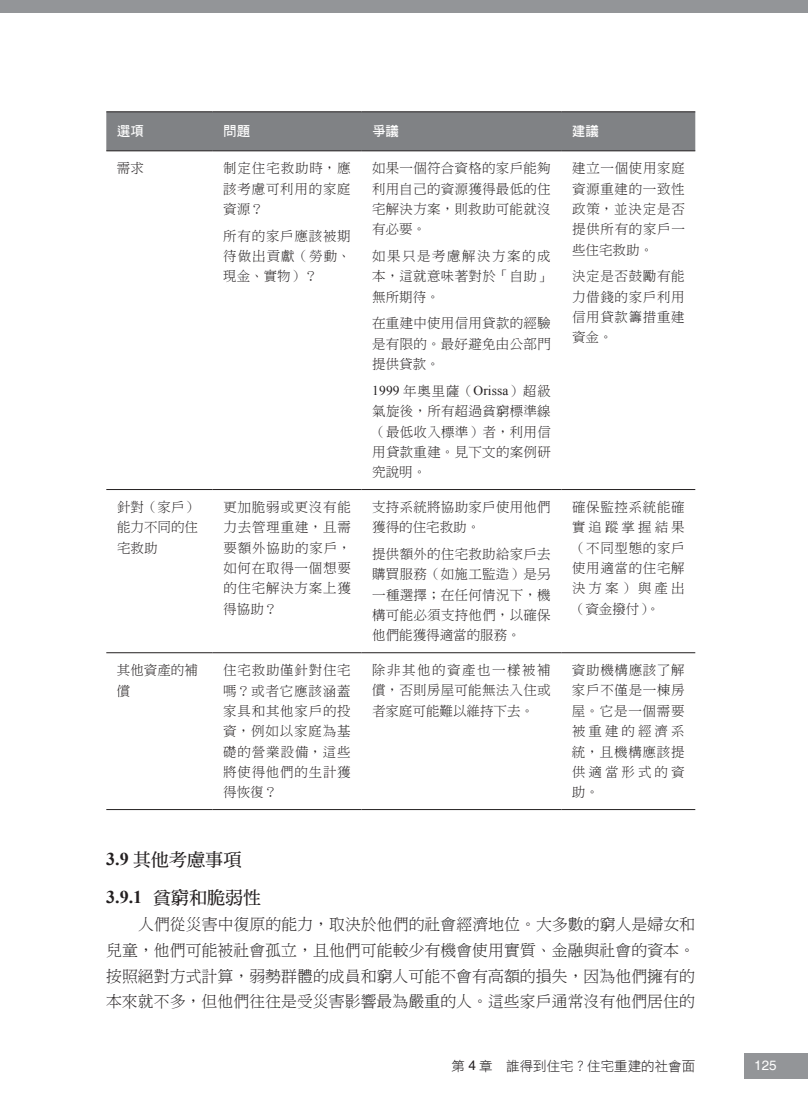
<style>
.page{position:relative;width:808px;height:1106px;background:#fff}
.page>*{position:absolute;margin:0;border:0;box-sizing:border-box;transform-origin:0 0}
.t1{font:18px/38.4px "DF Ming W7 WIN BF";color:#231f20}
.t2{font:15.9px/25.7px "DF Ming W3 WIN BF";color:#231f20;text-align:justify}
.t3{font:13.5px/20.4px "DF Ming W3 WIN BF";letter-spacing:.05em;color:#231f20;text-align:justify}
.t4{font:13.5px/20.4px "DF Ming W3 WIN BF";letter-spacing:.02em;color:#231f20}
.t5{font:13.5px "Times New Roman";letter-spacing:.01em;color:#231f20}
.t6{font:13.5px "DF Hei W3 WIN BF";color:#231f20}
.t7{font:13.5px "DF Hei W7 WIN BF";color:#fff}
.t8{font:13.5px "Helvetica";color:#fff}
.s1{font-family:"DF Ming W3 WIN BF"}
.s2{font-family:"Times New Roman";font-weight:700}
.s3{font-family:"Helvetica"}
</style>
<div class="page">
<div style="left:744px;top:1052px;width:64px;height:26px;background:#939598"></div>
<div style="left:0;top:0;width:808px;height:13px;background:#939598"></div>
<div style="left:106px;top:112px;width:589px;height:39px;background:#808285"></div>
<hr style="left:106px;top:111px;width:107px;height:1px;background:#231f20">
<hr style="left:213px;top:111px;width:148px;height:1px;background:#231f20">
<hr style="left:361px;top:111px;width:200px;height:1px;background:#231f20">
<hr style="left:561px;top:111px;width:134px;height:1px;background:#231f20">
<hr style="left:106px;top:809px;width:107px;height:1px;background:#231f20">
<hr style="left:213px;top:809px;width:148px;height:1px;background:#231f20">
<hr style="left:361px;top:809px;width:200px;height:1px;background:#231f20">
<hr style="left:561px;top:809px;width:134px;height:1px;background:#231f20">
<hr style="left:106px;top:151px;width:107px;height:1px;background:#231f20">
<hr style="left:213px;top:151px;width:148px;height:1px;background:#231f20">
<hr style="left:361px;top:151px;width:200px;height:1px;background:#231f20">
<hr style="left:561px;top:151px;width:134px;height:1px;background:#231f20">
<hr style="left:106px;top:489px;width:107px;height:1px;background:#231f20">
<hr style="left:213px;top:489px;width:148px;height:1px;background:#231f20">
<hr style="left:361px;top:489px;width:200px;height:1px;background:#231f20">
<hr style="left:561px;top:489px;width:134px;height:1px;background:#231f20">
<hr style="left:106px;top:652px;width:107px;height:1px;background:#231f20">
<hr style="left:213px;top:652px;width:148px;height:1px;background:#231f20">
<hr style="left:361px;top:652px;width:200px;height:1px;background:#231f20">
<hr style="left:561px;top:652px;width:134px;height:1px;background:#231f20">
<p class="t7" style="left:117px;top:125px;width:28px">選項</p>
<p class="t7" style="left:223px;top:125px;width:29px">問題</p>
<p class="t7" style="left:372px;top:125px;width:28px">爭議</p>
<p class="t7" style="left:572px;top:125px;width:28px">建議</p>
<p class="t3" style="left:117px;top:158px;width:28px">需求</p>
<p class="t3" style="left:223px;top:158px;width:129px">制定住宅救助時，應該考慮可利用的家庭資源？</p>
<p class="t3" style="left:223px;top:225px;width:129px">所有的家戶應該被期待做出貢獻（勞動、現金、實物）？</p>
<p class="t3" style="left:372px;top:158px;width:180px">如果一個符合資格的家戶能夠利用自己的資源獲得最低的住宅解決方案，則救助可能就沒有必要。</p>
<p class="t3" style="left:372px;top:246px;width:180px">如果只是考慮解決方案的成本，這就意味著對於「自助」無所期待。</p>
<p class="t3" style="left:372px;top:313px;width:180px">在重建中使用信用貸款的經驗是有限的。最好避免由公部門提供貸款。</p>
<p class="t5" style="left:372px;top:381px;width:180px">1999 <span class="s1">年奧里薩（</span>Orissa<span class="s1">）超級</span></p>
<p class="t3" style="left:372px;top:401px;width:180px">氣旋後，所有超過貧窮標準線（最低收入標準）者，利用信用貸款重建。見下文的案例研究說明。</p>
<p class="t3" style="left:572px;top:158px;width:114px">建立一個使用家庭資源重建的一致性政策，並決定是否提供所有的家戶一些住宅救助。</p>
<p class="t3" style="left:572px;top:266px;width:114px">決定是否鼓勵有能力借錢的家戶利用信用貸款籌措重建資金。</p>
<p class="t3" style="left:117px;top:497px;width:82px">針對（家戶）能力不同的住宅救助</p>
<p class="t3" style="left:223px;top:497px;width:129px">更加脆弱或更沒有能力去管理重建，且需要額外協助的家戶，如何在取得一個想要的住宅解決方案上獲得協助？</p>
<p class="t4" style="left:372px;top:496px;width:180px">支持系統將協助家戶使用他們獲得的住宅救助。</p>
<p class="t3" style="left:372px;top:544px;width:180px">提供額外的住宅救助給家戶去購買服務（如施工監造）是另一種選擇；在任何情況下，機構可能必須支持他們，以確保他們能獲得適當的服務。</p>
<p class="t3" style="left:572px;top:497px;width:114px">確保監控系統能確實追蹤掌握結果（不同型態的家戶使用適當的住宅解決方案）與產出（資金撥付）。</p>
<p class="t3" style="left:117px;top:660px;width:82px">其他資產的補償</p>
<p class="t3" style="left:223px;top:660px;width:129px">住宅救助僅針對住宅嗎？或者它應該涵蓋家具和其他家戶的投資，例如以家庭為基礎的營業設備，這些將使得他們的生計獲得恢復？</p>
<p class="t3" style="left:372px;top:660px;width:180px">除非其他的資產也一樣被補償，否則房屋可能無法入住或者家庭可能難以維持下去。</p>
<p class="t3" style="left:572px;top:660px;width:114px">資助機構應該了解家戶不僅是一棟房屋。它是一個需要被重建的經濟系統，且機構應該提供適當形式的資助。</p>
<h1 class="t1" style="left:106px;top:840px;width:156px"><span class="s2">3.9</span> 其他考慮事項<br><span class="s2">3.9.1</span> 貧窮和脆弱性</h1>
<p class="t2" style="left:106px;top:911px;width:591px;text-indent:32px">人們從災害中復原的能力，取決於他們的社會經濟地位。大多數的窮人是婦女和兒童，他們可能被社會孤立，且他們可能較少有機會使用實質、金融與社會的資本。按照絕對方式計算，弱勢群體的成員和窮人可能不會有高額的損失，因為他們擁有的本來就不多，但他們往往是受災害影響最為嚴重的人。這些家戶通常沒有他們居住的</p>
<p class="t6" style="left:451px;top:1058px;width:245px">第 <span class="s3">4</span> 章 誰得到住宅？住宅重建的社會面</p>
<p class="t8" style="left:754px;top:1057px;width:24px">125</p>
</div>
